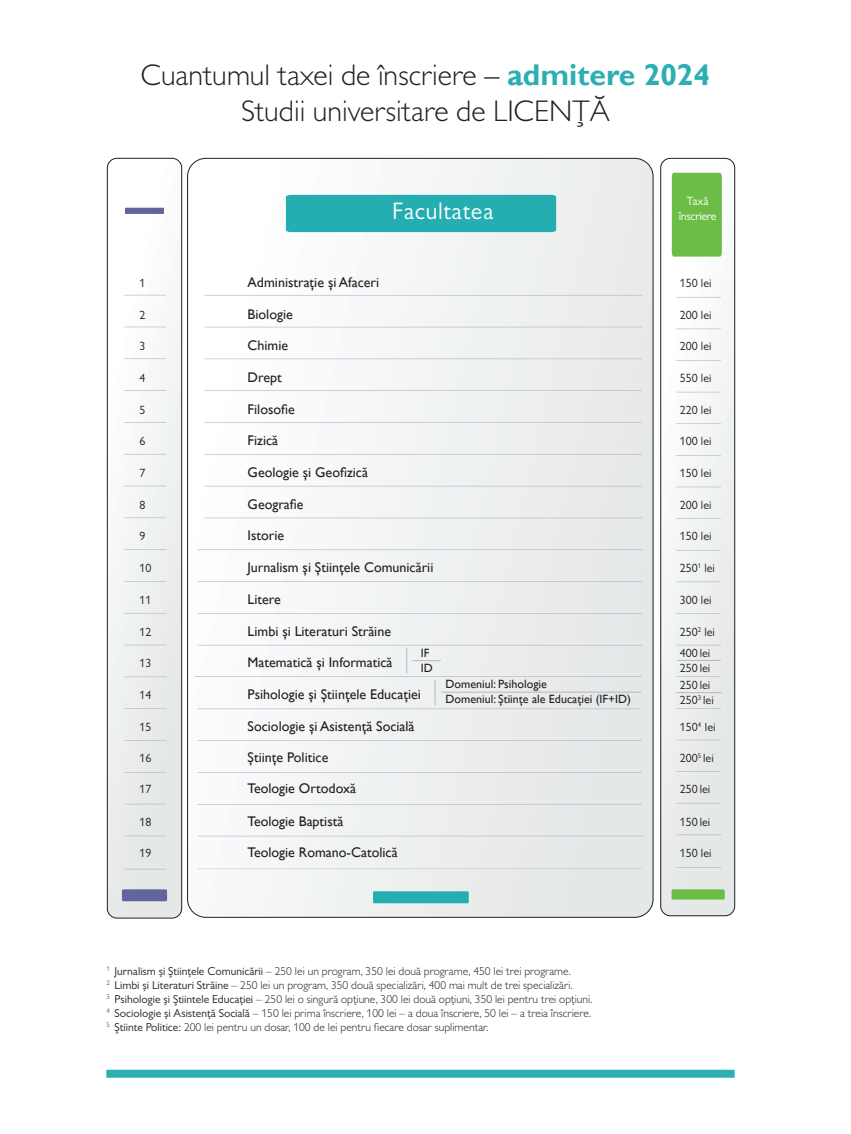
<style>
.page{position:relative;width:851px;height:1134px;background:#fff}
.page>*{position:absolute;margin:0;border:0;box-sizing:border-box;transform-origin:0 0}
.t1{font:300 30px "Gill Sans MT Pro";color:#231f20}
.t2{font:24px "Gill Sans MT Pro";letter-spacing:.025em;color:#fff}
.t3{font:14px "Gill Sans";color:#231f20}
.t4{font:12px/14.4px "Gill Sans MT Pro";color:#231f20}
.t5{font:12px/14.4px "Gill Sans";color:#231f20}
.t6{font:12px/14.4px "Gill Sans MT Pro";letter-spacing:-.025em;color:#fff;text-align:center}
.t7{font:300 11.5px "Gill Sans MT Pro";color:#231f20}
.s1{font-weight:400}
.s2{font-family:"Gill Sans";font-weight:700;color:#2bafb3}
</style>
<div class="page">
<svg style="left:660px;top:158px;width:74px;height:758px"></svg>
<div style="left:660px;top:158px;width:74px;height:758px;border:1px solid #231f20;border-radius:10px"></div>
<svg style="left:187px;top:158px;width:466px;height:759px"></svg>
<div style="left:286px;top:195px;width:270px;height:37px;background:#24aeb2"></div>
<svg style="left:373px;top:891px;width:95px;height:12px"></svg>
<div style="left:671px;top:173px;width:50px;height:84px;background:#6cbd45"></div>
<svg style="left:671px;top:889px;width:53px;height:10px"></svg>
<svg style="left:107px;top:158px;width:75px;height:760px"></svg>
<div style="left:107px;top:158px;width:75px;height:760px;border:1px solid #231f20;border-radius:10px"></div>
<svg style="left:125px;top:208px;width:39px;height:6px"></svg>
<div style="left:122px;top:889px;width:45px;height:12px;background:#62649d;border-radius:2px"></div>
<svg style="left:204px;top:486px;width:438px;height:1px"></svg>
<svg style="left:204px;top:295px;width:438px;height:1px"></svg>
<svg style="left:204px;top:327px;width:438px;height:1px"></svg>
<svg style="left:204px;top:359px;width:438px;height:1px"></svg>
<svg style="left:204px;top:390px;width:438px;height:1px"></svg>
<svg style="left:204px;top:422px;width:438px;height:1px"></svg>
<svg style="left:204px;top:454px;width:438px;height:1px"></svg>
<svg style="left:204px;top:518px;width:438px;height:1px"></svg>
<svg style="left:197px;top:740px;width:445px;height:1px"></svg>
<svg style="left:197px;top:549px;width:445px;height:1px"></svg>
<svg style="left:197px;top:581px;width:445px;height:1px"></svg>
<svg style="left:197px;top:613px;width:445px;height:1px"></svg>
<svg style="left:197px;top:772px;width:445px;height:1px"></svg>
<svg style="left:197px;top:804px;width:445px;height:1px"></svg>
<svg style="left:197px;top:836px;width:447px;height:1px"></svg>
<svg style="left:197px;top:869px;width:445px;height:1px"></svg>
<hr style="left:676px;top:487px;width:44px;height:1px;background:#b5b5c3">
<hr style="left:676px;top:297px;width:44px;height:1px;background:#b5b5c3">
<hr style="left:676px;top:329px;width:44px;height:1px;background:#b5b5c3">
<hr style="left:676px;top:360px;width:44px;height:1px;background:#b5b5c3">
<hr style="left:676px;top:392px;width:44px;height:1px;background:#b5b5c3">
<hr style="left:676px;top:423px;width:44px;height:1px;background:#b5b5c3">
<hr style="left:676px;top:455px;width:44px;height:1px;background:#b5b5c3">
<hr style="left:676px;top:518px;width:44px;height:1px;background:#b5b5c3">
<hr style="left:676px;top:740px;width:44px;height:1px;background:#b5b5c3">
<hr style="left:676px;top:550px;width:44px;height:1px;background:#b5b5c3">
<hr style="left:676px;top:581px;width:44px;height:1px;background:#b5b5c3">
<hr style="left:676px;top:613px;width:44px;height:1px;background:#b5b5c3">
<hr style="left:676px;top:645px;width:44px;height:1px;background:#b5b5c3">
<hr style="left:676px;top:676px;width:44px;height:1px;background:#b5b5c3">
<hr style="left:676px;top:708px;width:44px;height:1px;background:#b5b5c3">
<hr style="left:676px;top:771px;width:44px;height:1px;background:#b5b5c3">
<hr style="left:676px;top:803px;width:44px;height:1px;background:#b5b5c3">
<hr style="left:676px;top:834px;width:45px;height:1px;background:#b5b5c3">
<hr style="left:676px;top:867px;width:45px;height:1px;background:#b5b5c3">
<hr style="left:124px;top:486px;width:42px;height:1px;background:#b5b5c3">
<hr style="left:124px;top:295px;width:42px;height:1px;background:#b5b5c3">
<hr style="left:124px;top:327px;width:42px;height:1px;background:#b5b5c3">
<hr style="left:124px;top:358px;width:42px;height:1px;background:#b5b5c3">
<hr style="left:124px;top:390px;width:42px;height:1px;background:#b5b5c3">
<hr style="left:124px;top:422px;width:42px;height:1px;background:#b5b5c3">
<hr style="left:124px;top:454px;width:42px;height:1px;background:#b5b5c3">
<hr style="left:124px;top:517px;width:42px;height:1px;background:#b5b5c3">
<hr style="left:124px;top:740px;width:42px;height:1px;background:#b5b5c3">
<hr style="left:124px;top:549px;width:42px;height:1px;background:#b5b5c3">
<hr style="left:124px;top:581px;width:42px;height:1px;background:#b5b5c3">
<hr style="left:124px;top:613px;width:42px;height:1px;background:#b5b5c3">
<hr style="left:124px;top:645px;width:42px;height:1px;background:#b5b5c3">
<hr style="left:124px;top:676px;width:42px;height:1px;background:#b5b5c3">
<hr style="left:124px;top:708px;width:42px;height:1px;background:#b5b5c3">
<hr style="left:124px;top:772px;width:42px;height:1px;background:#b5b5c3">
<hr style="left:124px;top:804px;width:42px;height:1px;background:#b5b5c3">
<hr style="left:124px;top:835px;width:42px;height:1px;background:#b5b5c3">
<hr style="left:124px;top:869px;width:42px;height:1px;background:#b5b5c3">
<svg style="left:194px;top:645px;width:448px;height:64px"></svg>
<hr style="left:441px;top:692px;width:199px;height:1px;background:#b5b5c4">
<hr style="left:676px;top:660px;width:44px;height:1px;background:#b5b5c4">
<hr style="left:675px;top:692px;width:46px;height:1px;background:#b5b5c4">
<div style="left:106px;top:1070px;width:628px;height:8px;background:#2bafb3"></div>
<p class="t1" style="left:141px;top:56px;width:570px">Cuantumul taxei de înscriere <span class="s1">–</span> <span class="s2">admitere 2024</span></p>
<p class="t1" style="left:241px;top:92px;width:370px">Studii universitare de LICENȚĂ</p>
<p class="t2" style="left:392px;top:197px;width:103px">Facultatea</p>
<p class="t6" style="left:678px;top:194px;width:39px">Taxă înscriere</p>
<p class="t4" style="left:139px;top:275px;width:7px">1</p>
<p class="t3" style="left:247px;top:274px;width:133px">Administraţie şi Afaceri</p>
<p class="t4" style="left:679px;top:275px;width:33px">150 lei</p>
<p class="t4" style="left:139px;top:307px;width:7px">2</p>
<p class="t3" style="left:247px;top:306px;width:47px">Biologie</p>
<p class="t4" style="left:679px;top:307px;width:33px">200 lei</p>
<p class="t4" style="left:139px;top:339px;width:7px">3</p>
<p class="t3" style="left:247px;top:337px;width:42px">Chimie</p>
<p class="t4" style="left:679px;top:339px;width:33px">200 lei</p>
<p class="t4" style="left:139px;top:371px;width:7px">4</p>
<p class="t3" style="left:247px;top:369px;width:36px">Drept</p>
<p class="t4" style="left:679px;top:371px;width:33px">550 lei</p>
<p class="t4" style="left:139px;top:402px;width:7px">5</p>
<p class="t3" style="left:247px;top:401px;width:49px">Filosofie</p>
<p class="t4" style="left:679px;top:402px;width:33px">220 lei</p>
<p class="t4" style="left:139px;top:434px;width:7px">6</p>
<p class="t3" style="left:247px;top:432px;width:32px">Fizică</p>
<p class="t4" style="left:679px;top:434px;width:33px">100 lei</p>
<p class="t4" style="left:139px;top:466px;width:7px">7</p>
<p class="t3" style="left:247px;top:464px;width:122px">Geologie şi Geofizică</p>
<p class="t4" style="left:679px;top:466px;width:33px">150 lei</p>
<p class="t4" style="left:139px;top:497px;width:7px">8</p>
<p class="t3" style="left:247px;top:496px;width:57px">Geografie</p>
<p class="t4" style="left:679px;top:497px;width:33px">200 lei</p>
<p class="t4" style="left:139px;top:529px;width:7px">9</p>
<p class="t3" style="left:247px;top:528px;width:38px">Istorie</p>
<p class="t4" style="left:679px;top:529px;width:33px">150 lei</p>
<p class="t4" style="left:139px;top:561px;width:13px">10</p>
<p class="t3" style="left:247px;top:559px;width:187px">Jurnalism şi Ştiinţele Comunicării</p>
<p class="t4" style="left:679px;top:561px;width:37px">250<sup>1</sup> lei</p>
<p class="t4" style="left:139px;top:592px;width:13px">11</p>
<p class="t3" style="left:247px;top:591px;width:35px">Litere</p>
<p class="t4" style="left:679px;top:592px;width:33px">300 lei</p>
<p class="t4" style="left:139px;top:624px;width:13px">12</p>
<p class="t3" style="left:247px;top:623px;width:145px">Limbi şi Literaturi Străine</p>
<p class="t4" style="left:679px;top:624px;width:37px">250<sup>2</sup> lei</p>
<p class="t5" style="left:420px;top:646px;width:13px">IF<br>ID</p>
<p class="t5" style="left:445px;top:677px;width:103px">Domeniul: Psihologie</p>
<p class="t5" style="left:445px;top:692px;width:187px">Domeniul: Ştiinţe ale Educaţiei (IF+ID)</p>
<p class="t4" style="left:679px;top:646px;width:32px">400 lei<br>250 lei</p>
<p class="t4" style="left:679px;top:678px;width:35px">250 lei<br>250<sup>3</sup> lei</p>
<p class="t4" style="left:139px;top:656px;width:13px">13</p>
<p class="t3" style="left:247px;top:654px;width:146px">Matematică şi Informatică</p>
<p class="t4" style="left:139px;top:688px;width:13px">14</p>
<p class="t3" style="left:247px;top:686px;width:175px">Psihologie şi Ştiinţele Educaţiei</p>
<p class="t4" style="left:139px;top:719px;width:13px">15</p>
<p class="t3" style="left:247px;top:718px;width:168px">Sociologie şi Asistenţă Socială</p>
<p class="t4" style="left:679px;top:719px;width:37px">150<sup>4</sup> lei</p>
<p class="t4" style="left:139px;top:751px;width:13px">16</p>
<p class="t3" style="left:247px;top:749px;width:82px">Ştiinţe Politice</p>
<p class="t4" style="left:679px;top:751px;width:35px">200<sup>5</sup> lei</p>
<p class="t4" style="left:139px;top:782px;width:13px">17</p>
<p class="t3" style="left:247px;top:780px;width:110px">Teologie Ortodoxă</p>
<p class="t4" style="left:679px;top:782px;width:32px">250 lei</p>
<p class="t4" style="left:139px;top:814px;width:13px">18</p>
<p class="t3" style="left:247px;top:813px;width:97px">Teologie Baptistă</p>
<p class="t4" style="left:679px;top:814px;width:32px">150 lei</p>
<p class="t4" style="left:139px;top:846px;width:13px">19</p>
<p class="t3" style="left:247px;top:845px;width:151px">Teologie Romano-Catolică</p>
<p class="t4" style="left:679px;top:846px;width:33px">150 lei</p>
<p class="t7" style="left:106px;top:964px;width:466px"><sup>1</sup> <span class="s1">Jurnalism și Știinţele Comunicării</span> – 250 lei un program, 350 lei două programe, 450 lei trei programe.</p>
<p class="t7" style="left:106px;top:978px;width:467px"><sup>2</sup> <span class="s1">Limbi și Literaturi Străine</span> – 250 lei un program, 350 două specializări, 400 mai mult de trei specializări.</p>
<p class="t7" style="left:106px;top:992px;width:487px"><sup>3</sup> <span class="s1">Psihologie și Știintele Educației</span> – 250 lei o singură opțiune, 300 lei două opțiuni, 350 lei pentru trei opțiuni.</p>
<p class="t7" style="left:106px;top:1006px;width:486px"><sup>4</sup> <span class="s1">Sociologie și Asistență Socială</span> – 150 lei prima înscriere, 100 lei – a doua înscriere, 50 lei – a treia înscriere.</p>
<p class="t7" style="left:106px;top:1020px;width:383px"><sup>5</sup> <span class="s1">Știinte Politice:</span> 200 lei pentru un dosar, 100 de lei pentru fiecare dosar suplimentar.</p>
</div>
